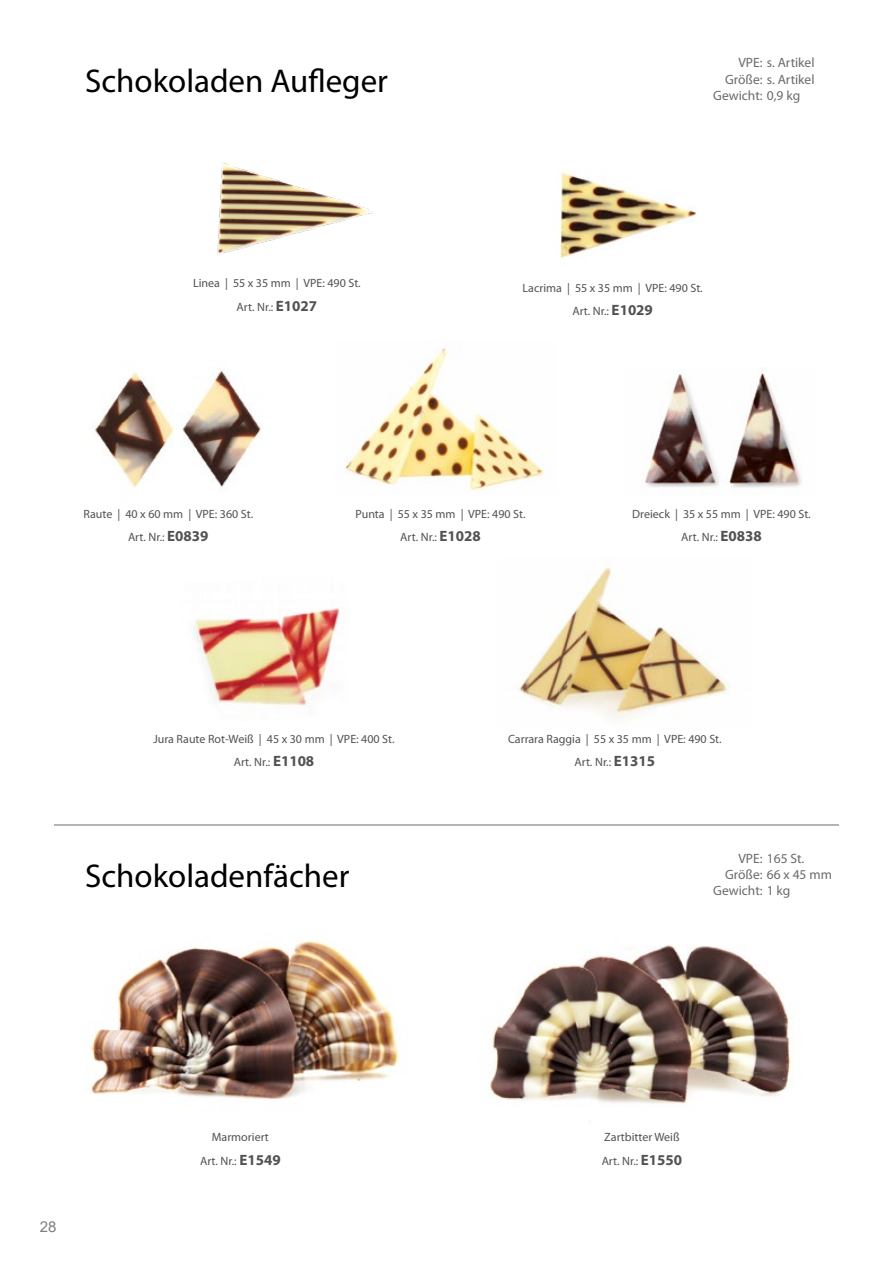
<style>
.page{position:relative;width:893px;height:1263px;background:#fff}
.page>*{position:absolute;margin:0;border:0;box-sizing:border-box;transform-origin:0 0}
.t1{font:33px "Myriad Pro";color:#000}
.t2{font:15px "Arial";color:#7d7e7e}
.t3{font:13.5px "Myriad Pro";color:#696a6a}
.t4{font:12px/23px "Myriad Pro";color:#525252;text-align:center}
.s1{font-weight:700;font-size:15px}
</style>
<div class="page">
<img style="left:518px;top:567px;width:211px;height:152px">
<img style="left:489px;top:945px;width:302px;height:159px">
<img style="left:90px;top:941px;width:310px;height:159px">
<img style="left:645px;top:368px;width:157px;height:120px">
<img style="left:93px;top:370px;width:168px;height:118px">
<img style="left:344px;top:347px;width:200px;height:148px">
<img style="left:217px;top:162px;width:156px;height:93px">
<img style="left:559px;top:173px;width:137px;height:85px">
<img style="left:193px;top:608px;width:147px;height:98px">
<hr style="left:54px;top:825px;width:785px;height:1px;background:#696a6a">
<h1 class="t1" style="left:85px;top:60px;width:304px">Schokoladen Aufleger</h1>
<p class="t3" style="left:738px;top:55px;width:78px">VPE: s. Artikel</p>
<p class="t3" style="left:725px;top:71px;width:91px">Größe: s. Artikel</p>
<p class="t3" style="left:713px;top:87px;width:89px">Gewicht: 0,9 kg</p>
<p class="t4" style="left:193px;top:271px;width:169px;line-height:23.9px">Linea | 55 x 35 mm | VPE: 490 St.<br>Art. Nr.: <span class="s1">E1027</span></p>
<p class="t4" style="left:523px;top:276px;width:182px">Lacrima | 55 x 35 mm | VPE: 490 St.<br>Art. Nr.: <span class="s1">E1029</span></p>
<p class="t4" style="left:83px;top:502px;width:171px">Raute | 40 x 60 mm | VPE: 360 St.<br>Art. Nr.: <span class="s1">E0839</span></p>
<p class="t4" style="left:632px;top:502px;width:180px">Dreieck | 35 x 55 mm | VPE: 490 St.<br>Art. Nr.: <span class="s1">E0838</span></p>
<p class="t4" style="left:356px;top:502px;width:171px">Punta | 55 x 35 mm | VPE: 490 St.<br>Art. Nr.: <span class="s1">E1028</span></p>
<p class="t4" style="left:153px;top:727px;width:243px">Jura Raute Rot-Weiß | 45 x 30 mm | VPE: 400 St.<br>Art. Nr.: <span class="s1">E1108</span></p>
<h1 class="t1" style="left:85px;top:856px;width:266px">Schokoladenfächer</h1>
<p class="t4" style="left:508px;top:726px;width:215px;line-height:23.9px">Carrara Raggia | 55 x 35 mm | VPE: 490 St.<br>Art. Nr.: <span class="s1">E1315</span></p>
<p class="t3" style="left:738px;top:850px;width:67px">VPE: 165 St.</p>
<p class="t3" style="left:725px;top:866px;width:108px">Größe: 66 x 45 mm</p>
<p class="t3" style="left:713px;top:882px;width:79px">Gewicht: 1 kg</p>
<p class="t2" style="left:40px;top:1216px;width:18px">28</p>
<p class="t4" style="left:200px;top:1125px;width:82px;line-height:23.9px">Marmoriert<br>Art. Nr.: <span class="s1">E1549</span></p>
<p class="t4" style="left:602px;top:1125px;width:82px;line-height:23.9px;text-align:left">Zartbitter Weiß<br>Art. Nr.: <span class="s1">E1550</span></p>
</div>
